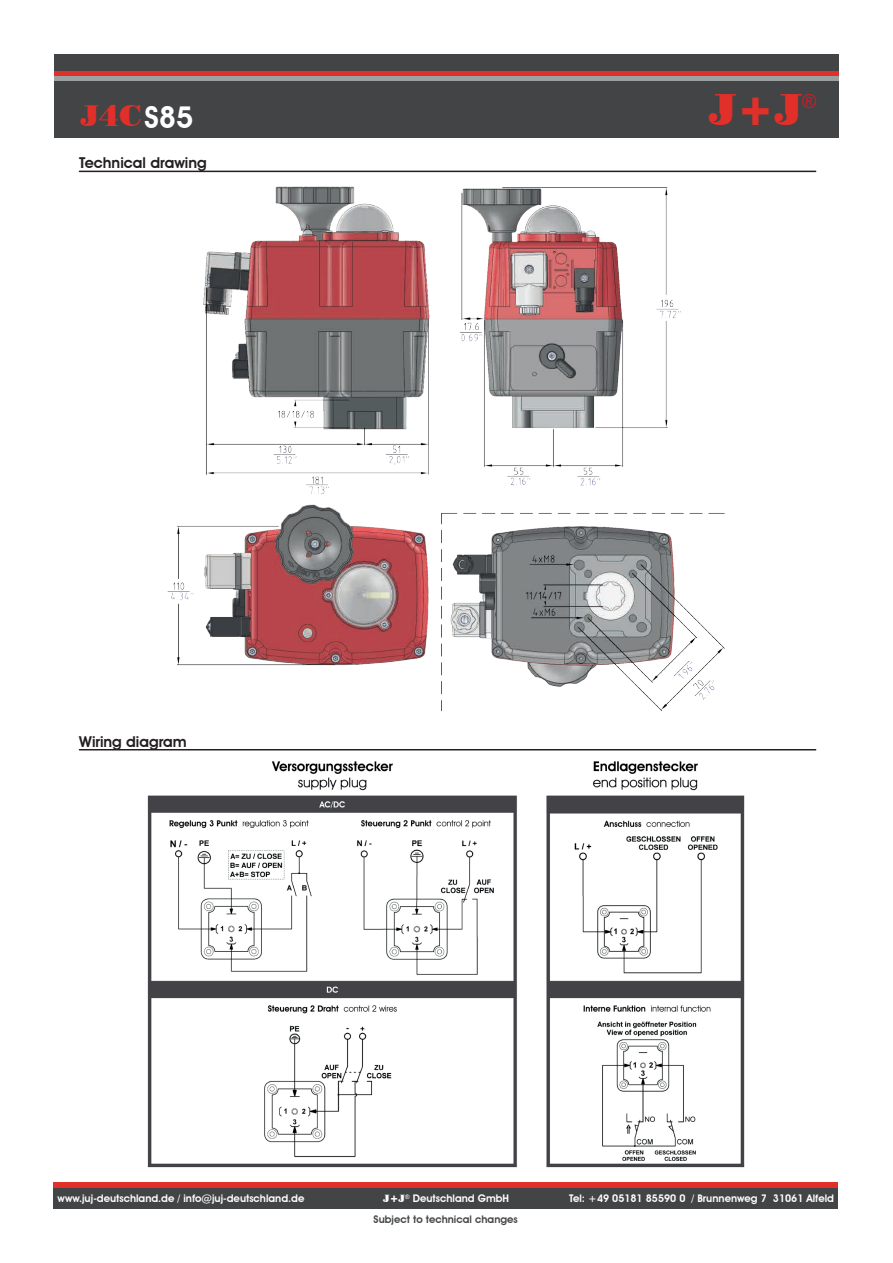
<style>
.page{position:relative;width:893px;height:1263px;background:#fff}
.page>*{position:absolute;margin:0;border:0;box-sizing:border-box;transform-origin:0 0}
.t1{font:45px "Poster Bodoni BT";color:#e12f29}
.t2{font:30px "Poster Bodoni BT";color:#e12f29}
.t3{font:19.2px "Arial";color:#c1202b}
.t4{font:600 15px "Avant Garde IT Cby BT";color:#231f20}
.t5{font:600 10.5px "Avant Garde IT Cby BT";color:#fff}
.t6{font:600 10.5px "Avant Garde IT Cby BT";color:#424446}
.s1{font-family:"Avant Garde IT Cby BT";font-weight:600;color:#fff}
.s2{font-family:"Poster Bodoni BT";font-weight:400}
</style>
<div class="page">
<hr style="left:79px;top:171px;width:737px;height:1px;background:#231f20">
<img style="left:167px;top:186px;width:558px;height:526px">
<hr style="left:79px;top:749px;width:737px;height:1px;background:#231f20">
<div style="left:54px;top:54px;width:785px;height:84px;background:#424446"></div>
<div style="left:54px;top:76px;width:785px;height:5px;background:#9da0a1"></div>
<div style="left:54px;top:71px;width:785px;height:5px;background:#e12f29"></div>
<img style="left:147px;top:761px;width:598px;height:407px">
<div style="left:53px;top:1187px;width:785px;height:22px;background:#424446"></div>
<div style="left:53px;top:1182px;width:785px;height:5px;background:#e12f29"></div>
<h2 class="t2" style="left:81px;top:97px;width:114px">J4C<span class="s1">S85</span></h2>
<h1 class="t1" style="left:709px;top:82px;width:95px">J+J</h1>
<h3 class="t3" style="left:802px;top:89px;width:16px">®</h3>
<h3 class="t4" style="left:79px;top:153px;width:129px">Technical drawing</h3>
<h3 class="t4" style="left:79px;top:733px;width:109px">Wiring diagram</h3>
<p class="t5" style="left:58px;top:1192px;width:248px">www.juj-deutschland.de / info@juj-deutschland.de</p>
<p class="t5" style="left:383px;top:1192px;width:127px"><span class="s2">J+J</span><sup>®</sup> Deutschland GmbH</p>
<p class="t5" style="left:569px;top:1192px;width:266px">Tel: +49 05181 85590 0 / Brunnenweg 7 31061 Alfeld</p>
<p class="t6" style="left:374px;top:1213px;width:146px">Subject to technical changes</p>
</div>
